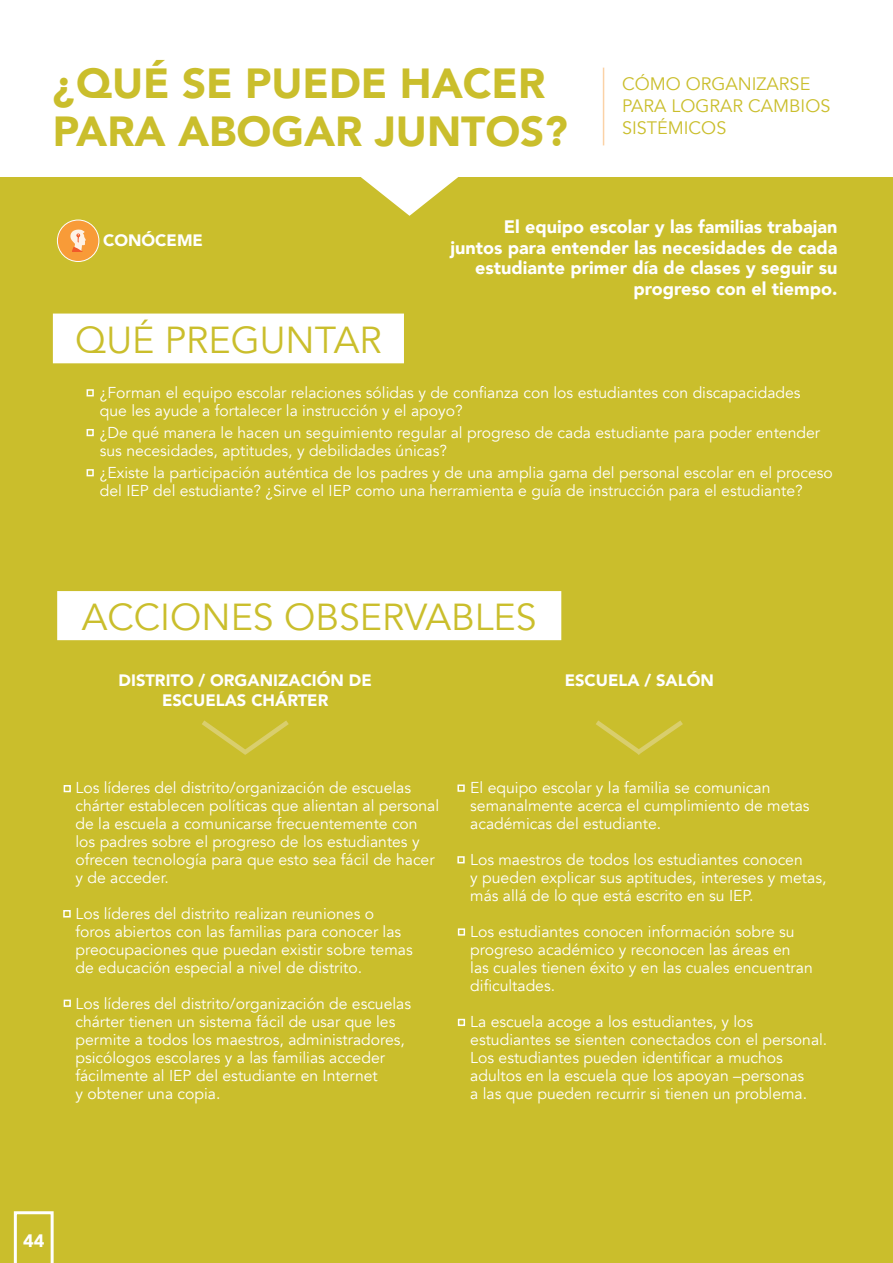
<style>
.page{position:relative;width:893px;height:1263px;background:#fff}
.page>*{position:absolute;margin:0;border:0;box-sizing:border-box;transform-origin:0 0}
.t1{font:900 42px "Avenir";color:#cabe2c}
.t2{font:37.5px "Avenir";color:#cabe2c}
.t3{font:900 18px/20.7px "Avenir";color:#fff;text-align:right}
.t4{font:18px/21.6px "Avenir";color:#cabe2c}
.t5{font:900 16.5px "Avenir";color:#fff}
.t6{font:15.75px/18px "Avenir";color:#fff}
</style>
<div class="page">
<div style="left:0;top:177px;width:893px;height:1086px;background:#cabe2c"></div>
<svg style="left:361px;top:177px;width:97px;height:39px"></svg>
<svg style="left:14px;top:1211px;width:40px;height:52px"></svg>
<div style="left:87px;top:389px;width:7px;height:7px;border:2px solid #fff"></div>
<div style="left:87px;top:429px;width:7px;height:7px;border:2px solid #fff"></div>
<div style="left:57px;top:220px;width:42px;height:42px;background:#f89b38;border:1px solid #fff;border-radius:50%"></div>
<svg style="left:70px;top:229px;width:16px;height:23px"></svg>
<div style="left:87px;top:469px;width:7px;height:7px;border:2px solid #fff"></div>
<svg style="left:202px;top:720px;width:87px;height:35px"></svg>
<svg style="left:596px;top:720px;width:87px;height:35px"></svg>
<div style="left:64px;top:785px;width:7px;height:7px;border:2px solid #fff"></div>
<div style="left:63px;top:910px;width:8px;height:7px;border:2px solid #fff"></div>
<div style="left:64px;top:1000px;width:7px;height:7px;border:2px solid #fff"></div>
<div style="left:458px;top:1019px;width:7px;height:7px;border:2px solid #fff"></div>
<div style="left:458px;top:928px;width:7px;height:8px;border:2px solid #fff"></div>
<div style="left:457px;top:856px;width:8px;height:7px;border:2px solid #fff"></div>
<div style="left:457px;top:784px;width:8px;height:8px;border:2px solid #fff"></div>
<div style="left:54px;top:314px;width:349px;height:49px;background:#fff"></div>
<div style="left:58px;top:592px;width:503px;height:47px;background:#fff"></div>
<div style="left:57px;top:591px;width:504px;height:49px;border:2px solid #fff"></div>
<hr style="left:603px;top:68px;width:1px;height:77px;background:#f89b38">
<p class="t1" style="left:53px;top:47px;width:494px">¿QUÉ SE PUEDE HACER</p>
<p class="t1" style="left:53px;top:95px;width:516px">PARA ABOGAR JUNTOS?</p>
<p class="t4" style="left:622px;top:74px;width:210px">CÓMO ORGANIZARSE<br>PARA LOGRAR CAMBIOS<br>SISTÉMICOS</p>
<p class="t5" style="left:103px;top:226px;width:101px">CONÓCEME</p>
<p class="t2" style="left:75px;top:317px;width:308px">QUÉ PREGUNTAR</p>
<p class="t3" style="left:450px;top:216px;width:388px">El equipo escolar y las familias trabajan juntos para entender las necesidades de cada estudiante primer día de clases y seguir su progreso con el tiempo.</p>
<p class="t6" style="left:100px;top:384px;width:702px">¿Forman el equipo escolar relaciones sólidas y de confianza con los estudiantes con discapacidades</p>
<p class="t6" style="left:100px;top:402px;width:364px">que les ayude a fortalecer la instrucción y el apoyo?</p>
<p class="t6" style="left:100px;top:424px;width:722px">¿De qué manera le hacen un seguimiento regular al progreso de cada estudiante para poder entender sus necesidades, aptitudes, y debilidades únicas?</p>
<p class="t6" style="left:100px;top:464px;width:735px">¿Existe la participación auténtica de los padres y de una amplia gama del personal escolar en el proceso del IEP del estudiante? ¿Sirve el IEP como una herramienta e guía de instrucción para el estudiante?</p>
<p class="t2" style="left:82px;top:595px;width:456px">ACCIONES OBSERVABLES</p>
<p class="t5" style="left:119px;top:666px;width:255px">DISTRITO / ORGANIZACIÓN DE</p>
<p class="t5" style="left:565px;top:666px;width:151px">ESCUELA / SALÓN</p>
<p class="t5" style="left:162px;top:686px;width:168px">ESCUELAS CHÁRTER</p>
<p class="t6" style="left:75px;top:779px;width:365px">Los líderes del distrito/organización de escuelas chárter establecen políticas que alientan al personal de la escuela a comunicarse frecuentemente con los padres sobre el progreso de los estudiantes y ofrecen tecnología para que esto sea fácil de hacer y de acceder.</p>
<p class="t6" style="left:75px;top:905px;width:339px">Los líderes del distrito realizan reuniones o foros abiertos con las familias para conocer las preocupaciones que puedan existir sobre temas</p>
<p class="t6" style="left:75px;top:959px;width:288px">de educación especial a nivel de distrito.</p>
<p class="t6" style="left:75px;top:995px;width:337px">Los líderes del distrito/organización de escuelas chárter tienen un sistema fácil de usar que les permite a todos los maestros, administradores, psicólogos escolares y a las familias acceder fácilmente al IEP del estudiante en Internet</p>
<p class="t6" style="left:75px;top:1085px;width:146px">y obtener una copia.</p>
<p class="t6" style="left:470px;top:779px;width:341px">El equipo escolar y la familia se comunican semanalmente acerca el cumplimiento de metas académicas del estudiante.</p>
<p class="t6" style="left:470px;top:851px;width:334px">Los maestros de todos los estudiantes conocen</p>
<p class="t6" style="left:470px;top:869px;width:358px">y pueden explicar sus aptitudes, intereses y metas, más allá de lo que está escrito en su IEP.</p>
<p class="t6" style="left:470px;top:923px;width:344px">Los estudiantes conocen información sobre su progreso académico y reconocen las áreas en las cuales tienen éxito y en las cuales encuentran dificultades.</p>
<p class="t6" style="left:470px;top:1013px;width:359px">La escuela acoge a los estudiantes, y los estudiantes se sienten conectados con el personal.<br>Los estudiantes pueden identificar a muchos adultos en la escuela que los apoyan –personas</p>
<p class="t6" style="left:470px;top:1085px;width:338px">a las que pueden recurrir si tienen un problema.</p>
<p class="t3" style="left:23px;top:1230px;width:23px">44</p>
</div>
